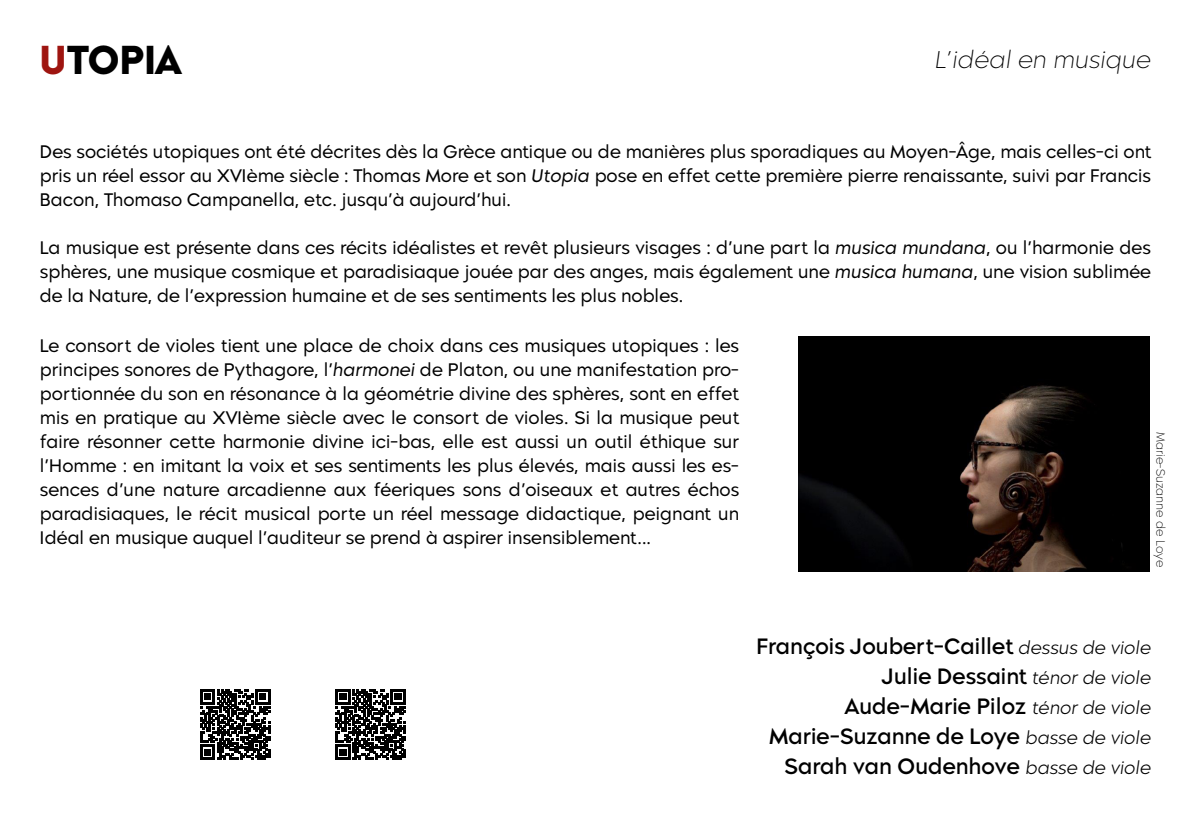
<style>
.page{position:relative;width:1191px;height:840px;background:#fff}
.page>*{position:absolute;margin:0;border:0;box-sizing:border-box;transform-origin:0 0}
.t1{font:700 40px "Morn";color:#000}
.t2{font:italic 200 24px "Morn";color:#000}
.t3{font:500 22px/30px "Morn";color:#000;text-align:right}
.t4{font:18px/24px "Morn";color:#000;text-align:justify}
.t5{font:200 12px "Morn";color:#000}
.s1{color:#9e1510}
.s2{font-style:italic}
.s3{font-weight:300;font-style:italic;font-size:18px}
</style>
<div class="page">
<img style="left:798px;top:336px;width:351px;height:234px">
<svg style="left:335px;top:689px;width:70px;height:70px"></svg>
<svg style="left:200px;top:689px;width:70px;height:70px"></svg>
<h1 class="t1" style="left:40px;top:36px;width:143px"><span class="s1">U</span>TOPIA</h1>
<h2 class="t2" style="left:935px;top:45px;width:217px">L’idéal en musique</h2>
<p class="t4" style="left:40px;top:139px;width:1112px">Des sociétés utopiques ont été décrites dès la Grèce antique ou de manières plus sporadiques au Moyen-Âge, mais celles-ci ont pris un réel essor au XVIème siècle : Thomas More et son <span class="s2">Utopia</span> pose en effet cette première pierre renaissante, suivi par Francis Bacon, Thomaso Campanella, etc. jusqu’à aujourd’hui.</p>
<p class="t4" style="left:40px;top:235px;width:1112px">La musique est présente dans ces récits idéalistes et revêt plusieurs visages : d’une part la <span class="s2">musica mundana</span>, ou l’harmonie des sphères, une musique cosmique et paradisiaque jouée par des anges, mais également une <span class="s2">musica humana</span>, une vision sublimée de la Nature, de l’expression humaine et de ses sentiments les plus nobles.</p>
<p class="t4" style="left:40px;top:333px;width:701px">Le consort de violes tient une place de choix dans ces musiques utopiques : les principes sonores de Pythagore, l’<span class="s2">harmonei</span> de Platon, ou une manifestation pro&shy;portionnée du son en résonance à la géométrie divine des sphères, sont en effet mis en pratique au XVIème siècle avec le consort de violes. Si la musique peut faire résonner cette harmonie divine ici-bas, elle est aussi un outil éthique sur l’Homme : en imitant la voix et ses sentiments les plus élevés, mais aussi les es&shy;sences d’une nature arcadienne aux féeriques sons d’oiseaux et autres échos paradisiaques, le récit musical porte un réel message didactique, peignant un Idéal en musique auquel l’auditeur se prend à aspirer insensiblement...</p>
<p class="t5" style="left:1167px;top:431px;width:137px;rotate:90deg">Marie-Suzanne de Loye</p>
<p class="t3" style="left:756px;top:631px;width:396px">François Joubert-Caillet <span class="s3">dessus de viole </span>Julie Dessaint <span class="s3">ténor de viole </span>Aude-Marie Piloz <span class="s3">ténor de viole </span>Marie-Suzanne de Loye <span class="s3">basse de viole </span>Sarah van Oudenhove <span class="s3">basse de viole</span></p>
</div>
